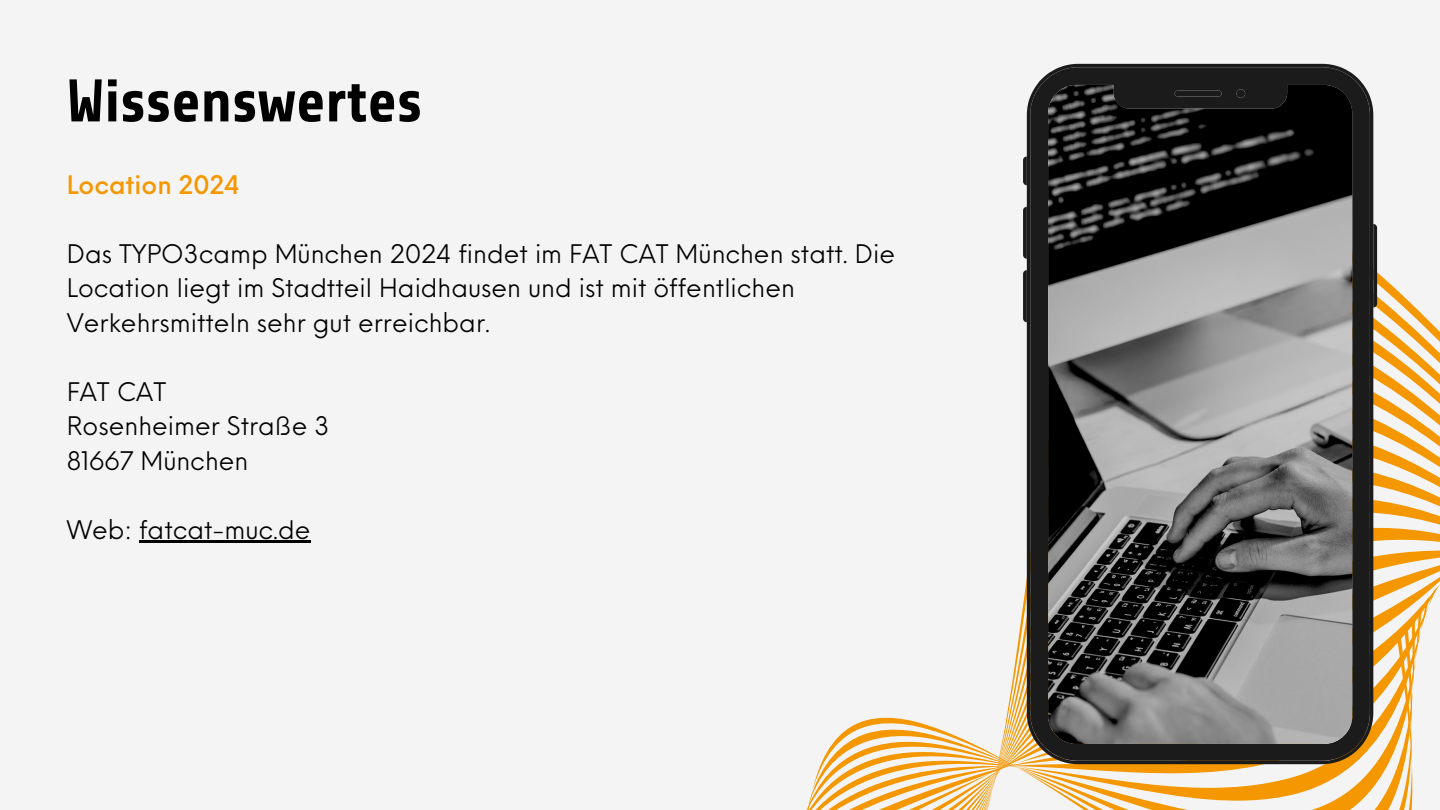
<style>
.page{position:relative;width:1440px;height:810px;background:#f4f4f4}
.page>*{position:absolute;margin:0;border:0;box-sizing:border-box;transform-origin:0 0}
.t1{font:700 60px "Share";color:#000}
.t2{font:25px/34.5px "Neue Einstellung";color:#000}
.t3{font:500 25px "Neue Einstellung";color:#f49700}
</style>
<div class="page">
<svg style="left:806px;top:110px;width:634px;height:700px"></svg>
<svg style="left:1023px;top:157px;width:4px;height:28px"></svg>
<svg style="left:1023px;top:207px;width:4px;height:52px"></svg>
<svg style="left:1023px;top:270px;width:4px;height:52px"></svg>
<svg style="left:1373px;top:224px;width:4px;height:84px"></svg>
<svg style="left:1027px;top:64px;width:346px;height:700px;background:#5b5b5a"></svg>
<hr style="left:139px;top:540px;width:171px;height:3px;background:#000">
<h1 class="t1" style="left:67px;top:68px;width:357px">Wissenswertes</h1>
<p class="t3" style="left:67px;top:162px;width:175px">Location 2024</p>
<p class="t2" style="left:67px;top:234px;width:830px">Das TYPO3camp München 2024 findet im FAT CAT München statt. Die<br>Location liegt im Stadtteil Haidhausen und ist mit öffentlichen<br>Verkehrsmitteln sehr gut erreichbar.</p>
<p class="t2" style="left:67px;top:372px;width:264px">FAT CAT<br>Rosenheimer Straße 3<br>81667 München</p>
<p class="t2" style="left:67px;top:510px;width:245px">Web: fatcat-muc.de</p>
</div>
